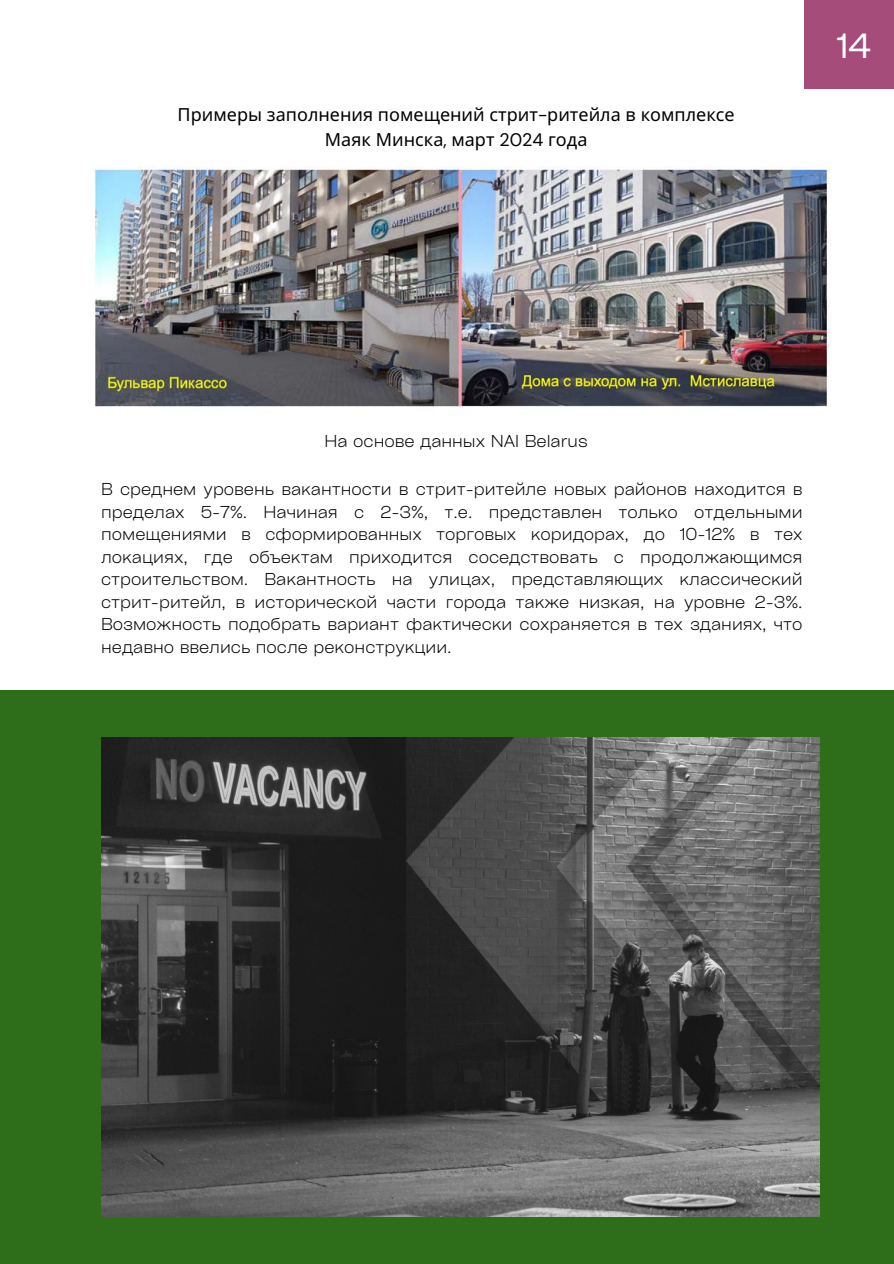
<style>
.page{position:relative;width:894px;height:1264px;background:#fff}
.page>*{position:absolute;margin:0;border:0;box-sizing:border-box;transform-origin:0 0}
.t1{font:33.45px "Cy Grotesk Key";color:#fff}
.t2{font:18px/24.8px "Noto Sans";color:#000;text-align:center}
.t3{font:300 16.5px/22.5px "Cy Grotesk Key";color:#000;text-align:justify}
.s1{font-family:"DM Sans"}
</style>
<div class="page">
<div style="left:804px;top:0;width:89px;height:89px;background:#a54c7a"></div>
<div style="left:0;top:690px;width:893px;height:573px;background:#2e6e1a"></div>
<img style="left:94px;top:166px;width:736px;height:242px">
<img style="left:101px;top:738px;width:718px;height:478px">
<h1 class="t2" style="left:177px;top:101px;width:558px">Примеры заполнения помещений стрит<span class="s1">-</span>ритейла в комплексе<br>Маяк Минска<span class="s1">,</span> март <span class="s1">2024</span> года</h1>
<p class="t1" style="left:836px;top:24px;width:36px">14</p>
<p class="t3" style="left:324px;top:429px;width:265px">На основе данных NAI Belarus</p>
<p class="t3" style="left:101px;top:477px;width:702px">В среднем уровень вакантности в стрит-ритейле новых районов находится в пределах 5-7%. Начиная с 2-3%, т.е. представлен только отдельными помещениями в сформированных торговых коридорах, до 10-12% в тех локациях, где объектам приходится соседствовать с продолжающимся строительством. Вакантность на улицах, представляющих классический стрит-ритейл, в исторической части города также низкая, на уровне 2-3%.<br>Возможность подобрать вариант фактически сохраняется в тех зданиях, что недавно ввелись после реконструкции.</p>
</div>
